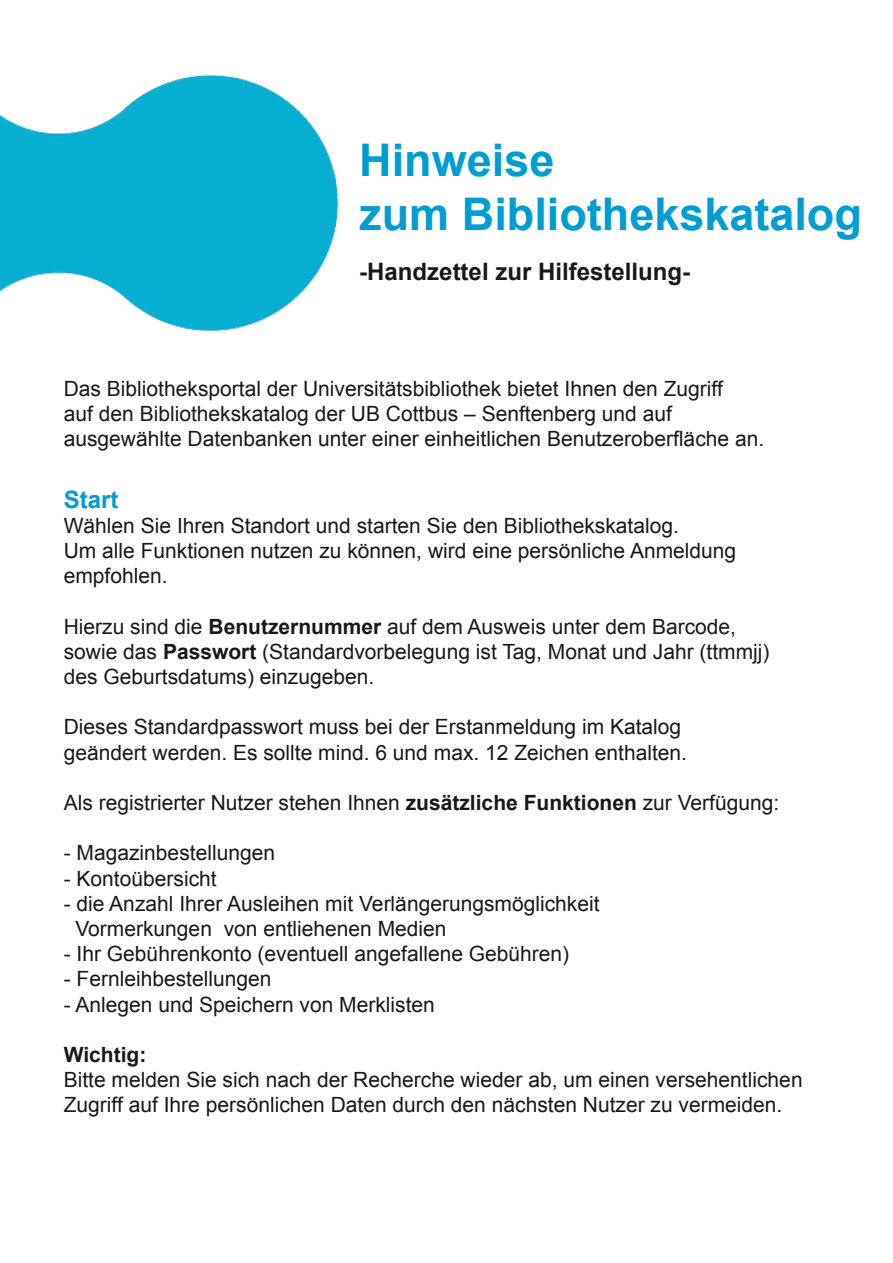
<style>
.page{position:relative;width:893px;height:1263px;background:#fff}
.page>*{position:absolute;margin:0;border:0;box-sizing:border-box;transform-origin:0 0}
.t1{font:700 45px "Arial";color:#009dd2}
.t2{font:700 24px "Arial";color:#1a171c}
.t3{font:700 24px "Arial";color:#009dd2}
.t4{font:21px "Arial";color:#1a171c}
.t5{font:700 21px "Arial";color:#1a171c}
.s1{font-weight:700}
</style>
<div class="page">
<img style="left:0;top:74px;width:339px;height:258px">
<p class="t1" style="left:359px;top:129px;width:197px">Hinweise</p>
<p class="t1" style="left:359px;top:183px;width:504px">zum Bibliothekskatalog</p>
<p class="t2" style="left:359px;top:255px;width:332px">-Handzettel zur Hilfestellung-</p>
<p class="t4" style="left:64px;top:374px;width:661px">Das Bibliotheksportal der Universitätsbibliothek bietet Ihnen den Zugriff</p>
<p class="t4" style="left:64px;top:399px;width:610px">auf den Bibliothekskatalog der UB Cottbus – Senftenberg und auf</p>
<p class="t4" style="left:64px;top:424px;width:702px">ausgewählte Datenbanken unter einer einheitlichen Benutzeroberfläche an.</p>
<p class="t3" style="left:64px;top:482px;width:56px">Start</p>
<p class="t4" style="left:64px;top:511px;width:617px">Wählen Sie Ihren Standort und starten Sie den Bibliothekskatalog.</p>
<p class="t4" style="left:64px;top:536px;width:674px">Um alle Funktionen nutzen zu können, wird eine persönliche Anmeldung</p>
<p class="t4" style="left:64px;top:561px;width:105px">empfohlen.</p>
<p class="t4" style="left:64px;top:612px;width:674px">Hierzu sind die <span class="s1">Benutzernummer</span> auf dem Ausweis unter dem Barcode,</p>
<p class="t4" style="left:64px;top:637px;width:707px">sowie das <span class="s1">Passwort</span> (Standardvorbelegung ist Tag, Monat und Jahr (ttmmjj)</p>
<p class="t4" style="left:64px;top:662px;width:312px">des Geburtsdatums) einzugeben.</p>
<p class="t4" style="left:64px;top:712px;width:619px">Dieses Standardpasswort muss bei der Erstanmeldung im Katalog</p>
<p class="t4" style="left:64px;top:738px;width:625px">geändert werden. Es sollte mind. 6 und max. 12 Zeichen enthalten.</p>
<p class="t4" style="left:64px;top:788px;width:717px">Als registrierter Nutzer stehen Ihnen <span class="s1">zusätzliche Funktionen</span> zur Verfügung:</p>
<p class="t4" style="left:64px;top:838px;width:213px">- Magazinbestellungen</p>
<p class="t4" style="left:64px;top:864px;width:154px">- Kontoübersicht</p>
<p class="t4" style="left:64px;top:889px;width:537px">- die Anzahl Ihrer Ausleihen mit Verlängerungsmöglichkeit</p>
<p class="t4" style="left:75px;top:914px;width:373px">Vormerkungen von entliehenen Medien</p>
<p class="t4" style="left:64px;top:939px;width:507px">- Ihr Gebührenkonto (eventuell angefallene Gebühren)</p>
<p class="t4" style="left:64px;top:964px;width:209px">- Fernleihbestellungen</p>
<p class="t4" style="left:64px;top:990px;width:373px">- Anlegen und Speichern von Merklisten</p>
<p class="t5" style="left:64px;top:1040px;width:84px">Wichtig:</p>
<p class="t4" style="left:64px;top:1065px;width:740px">Bitte melden Sie sich nach der Recherche wieder ab, um einen versehentlichen</p>
<p class="t4" style="left:64px;top:1090px;width:720px">Zugriff auf Ihre persönlichen Daten durch den nächsten Nutzer zu vermeiden.</p>
</div>
